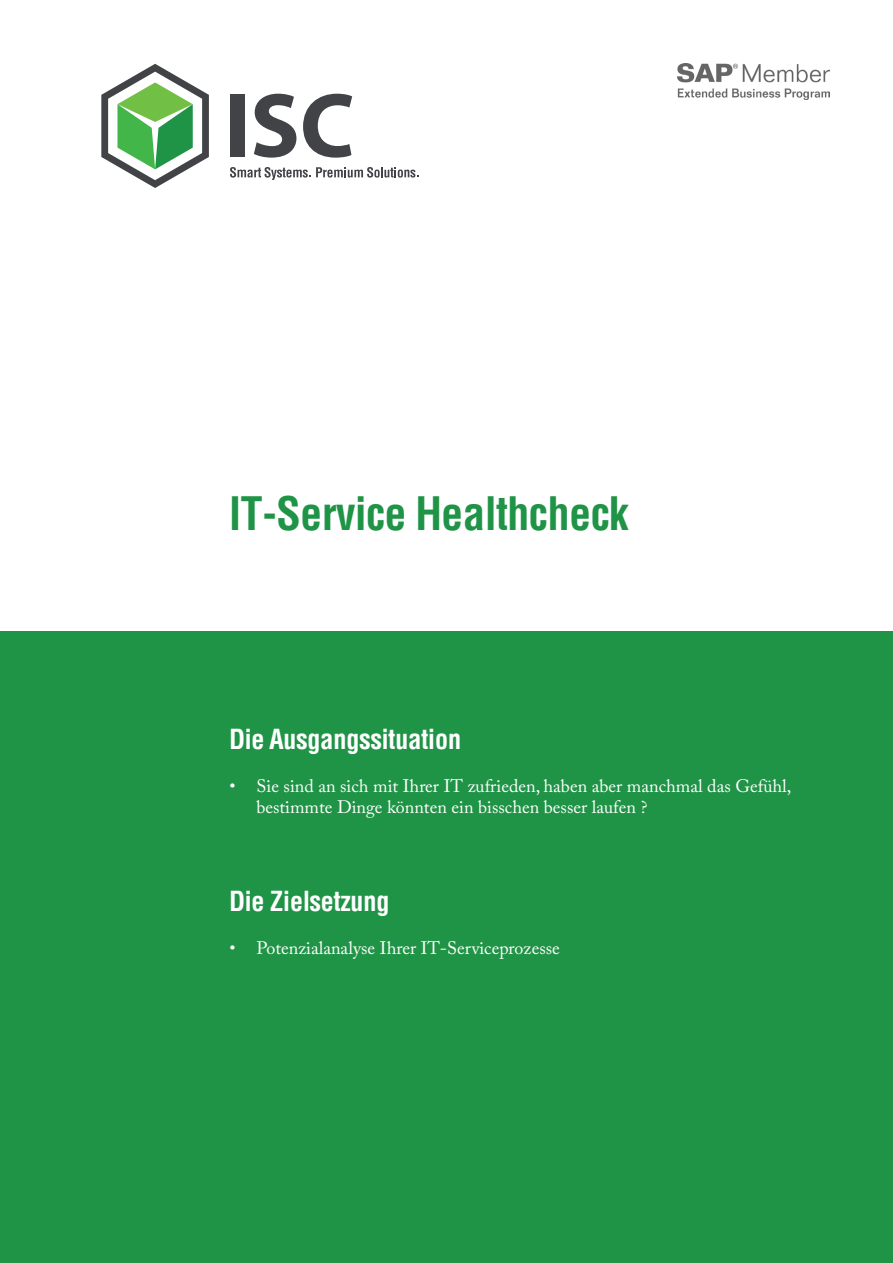
<style>
.page{position:relative;width:893px;height:1263px;background:#fff}
.page>*{position:absolute;margin:0;border:0;box-sizing:border-box;transform-origin:0 0}
.t1{font:700 condensed 45px "Helvetica";color:#1f9446}
.t2{font:700 condensed 27px "Helvetica";color:#fff}
.t3{font:18px/21.6px "Adobe Caslon Pro";color:#fff}
</style>
<div class="page">
<div style="left:0;top:631px;width:893px;height:632px;background:#1f9446"></div>
<img style="left:677px;top:64px;width:152px;height:36px">
<svg style="left:101px;top:64px;width:108px;height:124px"></svg>
<div style="left:230px;top:95px;width:14px;height:62px;background:#424347"></div>
<svg style="left:254px;top:94px;width:42px;height:64px"></svg>
<svg style="left:303px;top:94px;width:49px;height:64px"></svg>
<svg style="left:230px;top:167px;width:189px;height:13px"></svg>
<h1 class="t1" style="left:229px;top:486px;width:400px">IT-Service Healthcheck</h1>
<h2 class="t2" style="left:229px;top:723px;width:233px">Die Ausgangssituation</h2>
<p class="t3" style="left:256px;top:775px;width:536px;text-indent:-27px">• Sie sind an sich mit Ihrer IT zufrieden, haben aber manchmal das Gefühl, bestimmte Dinge könnten ein bisschen besser laufen ?</p>
<h2 class="t2" style="left:229px;top:885px;width:162px">Die Zielsetzung</h2>
<p class="t3" style="left:229px;top:937px;width:332px">• Potenzialanalyse Ihrer IT-Serviceprozesse</p>
</div>
